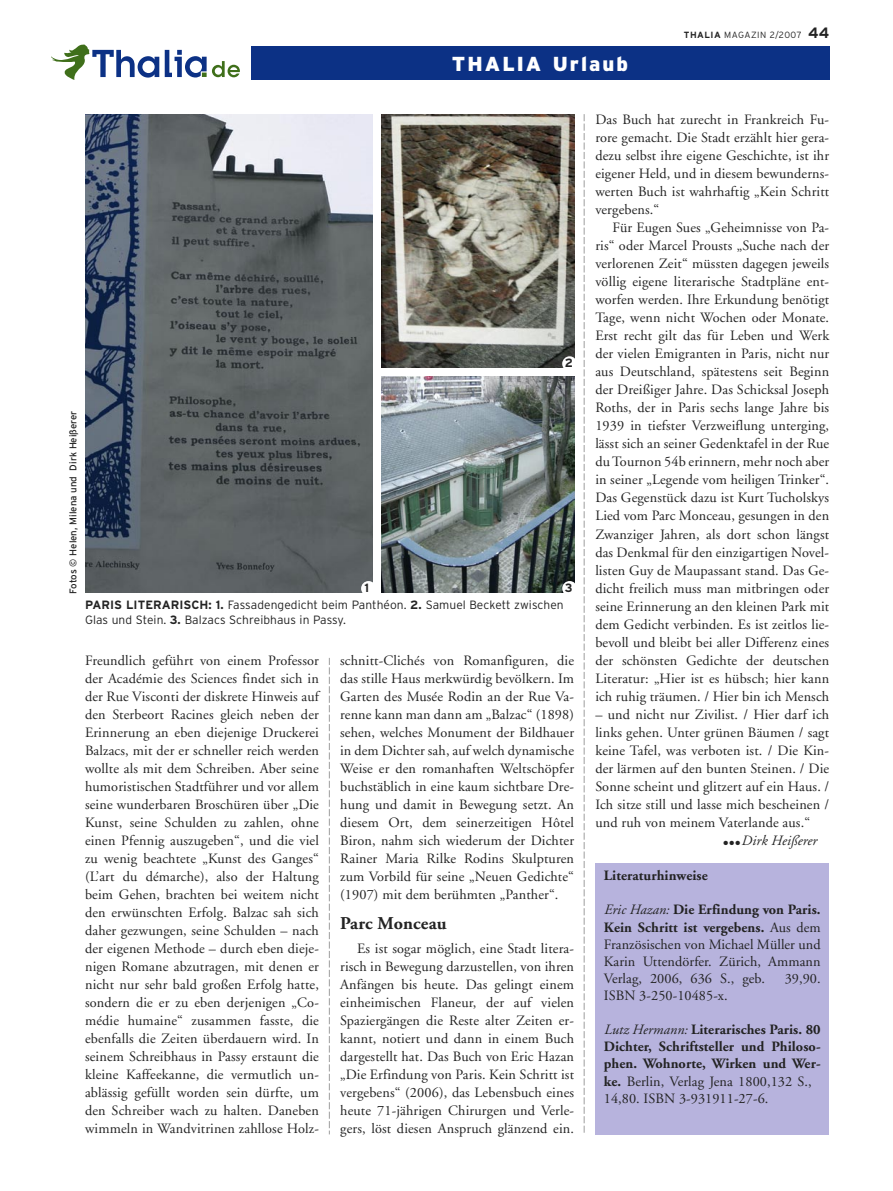
<style>
.page{position:relative;width:893px;height:1191px;background:#fff}
.page>*{position:absolute;margin:0;border:0;box-sizing:border-box;transform-origin:0 0}
.t1{font:900 20.25px "Interstate";letter-spacing:.1em;color:#fff}
.t2{font:700 18px "Adobe Garamond";letter-spacing:.01em;color:#232323}
.t3{font:14.25px/18px "Adobe Garamond";letter-spacing:.01em;color:#232323;text-align:justify}
.t4{font:700 14.25px/17.1px "Adobe Garamond";letter-spacing:.005em;color:#232323}
.t5{font:italic 14.25px "Adobe Garamond";letter-spacing:.005em;color:#232323}
.t6{font:300 12px/15px "Interstate";letter-spacing:.005em;color:#232323}
.t7{font:700 12px "Interstate";color:#232323}
.t8{font:9.75px "Interstate";letter-spacing:-.005em;color:#232323}
.t9{font:300 9px "Interstate";letter-spacing:.05em;color:#232323}
.t10{font:6px "Zapf Dingbats ITC";color:#232323}
.s1{font-weight:700}
.s2{font-weight:700;font-size:15px}
.s3{font-style:italic}
.s4{font-weight:400;font-style:italic}
.s5{font-weight:400}
</style>
<div class="page">
<svg style="left:51px;top:45px;width:108px;height:35px"></svg>
<svg style="left:165px;top:50px;width:75px;height:27px"></svg>
<div style="left:251px;top:47px;width:578px;height:33px;background:#0c3185"></div>
<img style="left:85px;top:114px;width:288px;height:478px">
<svg style="left:584px;top:114px;width:1px;height:1018px"></svg>
<svg style="left:329px;top:658px;width:1px;height:476px"></svg>
<img style="left:382px;top:114px;width:192px;height:254px">
<img style="left:382px;top:376px;width:192px;height:216px">
<div style="left:595px;top:862px;width:234px;height:272px;background:#b7b3dd"></div>
<div style="left:361px;top:581px;width:15px;height:15px;background:#fff;border-radius:50%"></div>
<div style="left:562px;top:581px;width:15px;height:15px;background:#fff;border-radius:50%"></div>
<div style="left:562px;top:356px;width:15px;height:15px;background:#fff;border-radius:50%"></div>
<p class="t1" style="left:452px;top:52px;width:178px">THALIA Urlaub</p>
<p class="t9" style="left:684px;top:29px;width:147px"><span class="s1">THALIA</span> MAGAZIN 2/2007 <span class="s2">44</span></p>
<p class="t8" style="left:68px;top:593px;width:185px;rotate:-90deg">Fotos © Helen, Milena und Dirk Heißerer</p>
<p class="t7" style="left:565px;top:356px;width:10px">2</p>
<p class="t7" style="left:365px;top:581px;width:6px">1</p>
<p class="t7" style="left:565px;top:581px;width:9px">3</p>
<p class="t6" style="left:85px;top:597px;width:480px"><span class="s1">PARIS LITERARISCH: 1.</span> Fassadengedicht beim Panthéon. <span class="s1">2.</span> Samuel Beckett zwischen<br>Glas und Stein. <span class="s1">3.</span> Balzacs Schreibhaus in Passy.</p>
<p class="t3" style="left:85px;top:651px;width:235px">Freundlich geführt von einem Professor der Académie des Sciences findet sich in der Rue Visconti der diskrete Hinweis auf den Sterbeort Racines gleich neben der Erinnerung an eben diejenige Druckerei Balzacs, mit der er schneller reich werden wollte als mit dem Schreiben. Aber seine humoristischen Stadtführer und vor allem seine wunderbaren Broschüren über „Die Kunst, seine Schulden zu zahlen, ohne einen Pfennig auszugeben“, und die viel zu wenig beachtete „Kunst des Ganges“ (L’art du démarche), also der Haltung beim Gehen, brachten bei weitem nicht den erwünschten Erfolg. Balzac sah sich daher gezwungen, seine Schulden – nach der eigenen Methode – durch eben dieje&shy;nigen Romane abzutragen, mit denen er nicht nur sehr bald großen Erfolg hatte, sondern die er zu eben derjenigen „Co&shy;médie humaine“ zusammen fasste, die ebenfalls die Zeiten überdauern wird. In seinem Schreibhaus in Passy erstaunt die kleine Kaffeekanne, die vermutlich un&shy;ablässig gefüllt worden sein dürfte, um den Schreiber wach zu halten. Daneben wimmeln in Wandvitrinen zahllose Holz-</p>
<p class="t3" style="left:340px;top:651px;width:235px">schnitt-Clichés von Romanfiguren, die das stille Haus merkwürdig bevölkern. Im Garten des Musée Rodin an der Rue Va&shy;renne kann man dann am „Balzac“ (1898) sehen, welches Monument der Bildhauer in dem Dichter sah, auf welch dynamische Weise er den romanhaften Weltschöpfer buchstäblich in eine kaum sichtbare Dre&shy;hung und damit in Bewegung setzt. An diesem Ort, dem seinerzeitigen Hôtel Biron, nahm sich wiederum der Dichter Rainer Maria Rilke Rodins Skulpturen zum Vorbild für seine „Neuen Gedichte“ (1907) mit dem berühmten „Panther“.</p>
<p class="t2" style="left:340px;top:913px;width:108px">Parc Monceau</p>
<p class="t3" style="left:340px;top:939px;width:235px;text-indent:17px">Es ist sogar möglich, eine Stadt litera&shy;risch in Bewegung darzustellen, von ihren Anfängen bis heute. Das gelingt einem einheimischen Flaneur, der auf vielen Spaziergängen die Reste alter Zeiten er&shy;kannt, notiert und dann in einem Buch dargestellt hat. Das Buch von Eric Hazan „Die Erfindung von Paris. Kein Schritt ist vergebens“ (2006), das Lebensbuch eines heute 71-jährigen Chirurgen und Verle&shy;gers, löst diesen Anspruch glänzend ein.</p>
<p class="t3" style="left:595px;top:111px;width:235px">Das Buch hat zurecht in Frankreich Fu&shy;rore gemacht. Die Stadt erzählt hier gera&shy;dezu selbst ihre eigene Geschichte, ist ihr eigener Held, und in diesem bewunderns&shy;werten Buch ist wahrhaftig „Kein Schritt vergebens.“</p>
<p class="t3" style="left:595px;top:219px;width:235px;text-indent:17px">Für Eugen Sues „Geheimnisse von Pa&shy;ris“ oder Marcel Prousts „Suche nach der verlorenen Zeit“ müssten dagegen jeweils völlig eigene literarische Stadtpläne ent&shy;worfen werden. Ihre Erkundung benötigt Tage, wenn nicht Wochen oder Monate.<br>Erst recht gilt das für Leben und Werk der vielen Emigranten in Paris, nicht nur aus Deutschland, spätestens seit Beginn der Dreißiger Jahre. Das Schicksal Joseph Roths, der in Paris sechs lange Jahre bis 1939 in tiefster Verzweiflung unterging, lässt sich an seiner Gedenktafel in der Rue du Tournon 54b erinnern, mehr noch aber in seiner „Legende vom heiligen Trinker“.<br>Das Gegenstück dazu ist Kurt Tucholskys Lied vom Parc Monceau, gesungen in den Zwanziger Jahren, als dort schon längst das Denkmal für den einzigartigen Novel&shy;listen Guy de Maupassant stand. Das Ge&shy;dicht freilich muss man mitbringen oder seine Erinnerung an den kleinen Park mit dem Gedicht verbinden. Es ist zeitlos lie&shy;bevoll und bleibt bei aller Differenz eines der schönsten Gedichte der deutschen Literatur: „Hier ist es hübsch; hier kann ich ruhig träumen. / Hier bin ich Mensch</p>
<p class="t3" style="left:595px;top:705px;width:235px">– und nicht nur Zivilist. / Hier darf ich links gehen. Unter grünen Bäumen / sagt keine Tafel, was verboten ist. / Die Kin&shy;der lärmen auf den bunten Steinen. / Die Sonne scheint und glitzert auf ein Haus. / Ich sitze still und lasse mich bescheinen / und ruh von meinem Vaterlande aus.“</p>
<p class="t10" style="left:723px;top:839px;width:18px">●●●</p>
<p class="t5" style="left:741px;top:832px;width:77px">Dirk Heißerer</p>
<p class="t4" style="left:604px;top:867px;width:105px">Literaturhinweise</p>
<p class="t3" style="left:604px;top:901px;width:218px;line-height:17.1px"><span class="s3">Eric Hazan:</span> <span class="s1">Die Erfindung von Paris.<br>Kein Schritt ist vergebens.</span> Aus dem Französischen von Michael Müller und Karin Uttendörfer. Zürich, Ammann Verlag, 2006, 636 S., geb.</p>
<p class="t3" style="left:785px;top:969px;width:37px">39,90.</p>
<p class="t3" style="left:604px;top:986px;width:125px">ISBN 3-250-10485-x.</p>
<p class="t4" style="left:604px;top:1021px;width:218px"><span class="s4">Lutz Hermann:</span> Literarisches Paris. 80<br>Dichter, Schriftsteller und Philoso&shy;phen. Wohnorte, Wirken und Wer&shy;ke. <span class="s5">Berlin, Verlag Jena 1800,132 S., 14,80. ISBN 3-931911-27-6.</span></p>
</div>
